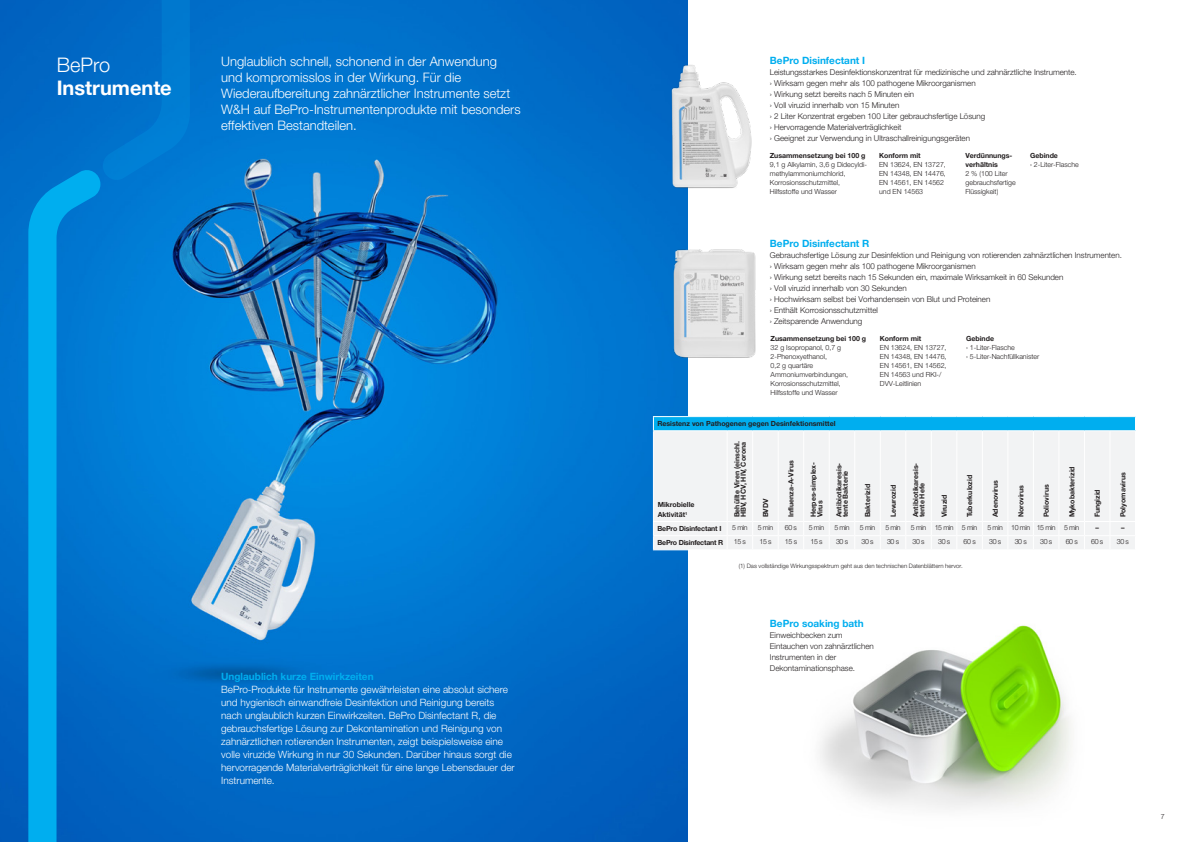
<style>
.page{position:relative;width:1191px;height:842px;background:#fff}
.page>*{position:absolute;margin:0;border:0;box-sizing:border-box;transform-origin:0 0}
.t1{font:700 20px "Helvetica Neue World 75";color:#fff}
.t2{font:20px "Helvetica Neue World 45 Lt";color:#fff}
.t3{font:13px/16px "Helvetica Neue World 45 Lt";color:#fff}
.t4{font:10px/13px "Helvetica Neue World 45 Lt";color:#fff}
.t5{font:700 10px "Helvetica Neue World 75";color:#00aeef}
.t6{font:8px/11px "Helvetica Neue World 45 Lt";color:#231f20}
.t7{font:7px/9px "Helvetica Neue World 45 Lt";color:#231f20}
.t8{font:700 7px/6.5px "Helvetica Neue World 75";color:#231f20}
.t9{font:7px "Helvetica Neue World 45 Lt";letter-spacing:-.05em;color:#231f20}
.t10{font:700 7px "Helvetica Neue World 75";letter-spacing:-.02em;color:#231f20}
.t11{font:700 7px "Helvetica Neue World 75";letter-spacing:-.03em;color:#231f20}
.t12{font:6px "Helvetica Neue World 45 Lt";color:#231f20}
</style>
<div class="page">
<img style="left:0;top:0;width:687px;height:842px">
<svg style="left:102px;top:0;width:88px;height:181px;background:#0073cc"></svg>
<svg style="left:28px;top:167px;width:72px;height:675px;background:#008ada"></svg>
<img style="left:642px;top:60px;width:110px;height:131px">
<img style="left:665px;top:221px;width:91px;height:157px">
<img style="left:820px;top:625px;width:251px;height:184px">
<div style="left:653px;top:417px;width:482px;height:14px;background:#00aeef"></div>
<div style="left:654px;top:431px;width:481px;height:118px;background:#f2f3f4"></div>
<hr style="left:653px;top:416px;width:74px;height:1px;background:#fff">
<svg style="left:653px;top:417px;width:1px;height:13px"></svg>
<hr style="left:653px;top:431px;width:1px;height:90px;background:#fff">
<svg style="left:653px;top:522px;width:1px;height:27px"></svg>
<hr style="left:653px;top:549px;width:74px;height:1px;background:#fff">
<hr style="left:653px;top:430px;width:74px;height:1px;background:#fff">
<hr style="left:726px;top:431px;width:1px;height:90px;background:#fff">
<hr style="left:752px;top:431px;width:1px;height:90px;background:#fff">
<hr style="left:777px;top:431px;width:1px;height:90px;background:#fff">
<hr style="left:803px;top:431px;width:1px;height:90px;background:#fff">
<hr style="left:828px;top:431px;width:1px;height:90px;background:#fff">
<hr style="left:854px;top:431px;width:1px;height:90px;background:#fff">
<hr style="left:879px;top:431px;width:1px;height:90px;background:#fff">
<hr style="left:905px;top:431px;width:1px;height:90px;background:#fff">
<hr style="left:930px;top:431px;width:1px;height:90px;background:#fff">
<hr style="left:956px;top:431px;width:1px;height:90px;background:#fff">
<hr style="left:982px;top:431px;width:1px;height:90px;background:#fff">
<hr style="left:1007px;top:431px;width:1px;height:90px;background:#fff">
<hr style="left:1033px;top:431px;width:1px;height:90px;background:#fff">
<hr style="left:1058px;top:431px;width:1px;height:90px;background:#fff">
<hr style="left:1084px;top:431px;width:1px;height:90px;background:#fff">
<svg style="left:727px;top:416px;width:409px;height:15px"></svg>
<hr style="left:1109px;top:431px;width:1px;height:90px;background:#fff">
<hr style="left:653px;top:521px;width:74px;height:1px;background:#fff">
<hr style="left:653px;top:535px;width:74px;height:1px;background:#fff">
<svg style="left:726px;top:521px;width:409px;height:28px"></svg>
<h1 class="t2" style="left:57px;top:53px;width:55px">BePro</h1>
<h1 class="t1" style="left:57px;top:76px;width:117px">Instrumente</h1>
<h2 class="t3" style="left:221px;top:54px;width:301px">Unglaublich schnell, schonend in der Anwendung und kompromisslos in der Wirkung. Für die Wiederaufbereitung zahnärztlicher Instrumente setzt W&amp;H auf BePro-Instrumentenprodukte mit besonders effektiven Bestandteilen.</h2>
<p class="t5" style="left:221px;top:670px;width:154px">Unglaublich kurze Einwirkzeiten</p>
<p class="t4" style="left:221px;top:683px;width:295px">BePro-Produkte für Instrumente gewährleisten eine absolut sichere und hygienisch einwandfreie Desinfektion und Reinigung bereits nach unglaublich kurzen Einwirkzeiten. BePro Disinfectant R, die gebrauchsfertige Lösung zur Dekontamination und Reinigung von zahnärztlichen rotierenden Instrumenten, zeigt beispielsweise eine volle viruzide Wirkung in nur 30 Sekunden. Darüber hinaus sorgt die hervorragende Materialverträglichkeit für eine lange Lebensdauer der Instrumente.</p>
<p class="t5" style="left:770px;top:55px;width:97px">BePro Disinfectant I</p>
<p class="t6" style="left:770px;top:67px;width:308px">Leistungsstarkes Desinfektionskonzentrat für medizinische und zahnärztliche Instrumente. › Wirksam gegen mehr als 100 pathogene Mikroorganismen<br>› Wirkung setzt bereits nach 5 Minuten ein<br>› Voll viruzid innerhalb von 15 Minuten<br>› 2 Liter Konzentrat ergeben 100 Liter gebrauchsfertige Lösung<br>› Hervorragende Materialverträglichkeit<br>› Geeignet zur Verwendung in Ultraschallreinigungsgeräten</p>
<p class="t8" style="left:770px;top:152px;width:97px">Zusammensetzung bei 100 g</p>
<p class="t7" style="left:770px;top:160px;width:98px">9,1 g Alkylamin, 3,6 g Didecyldi&shy;methylammoniumchlorid,<br>Korrosionsschutzmittel,<br>Hilfsstoffe und Wasser</p>
<p class="t8" style="left:879px;top:152px;width:43px">Konform mit</p>
<p class="t7" style="left:879px;top:160px;width:68px">EN 13624, EN 13727,<br>EN 14348, EN 14476,<br>EN 14561, EN 14562 und EN 14563</p>
<p class="t8" style="left:965px;top:151px;width:49px;line-height:9px">Verdünnungs&shy;verhältnis</p>
<p class="t7" style="left:965px;top:169px;width:52px">2 % (100 Liter gebrauchsfertige<br>Flüssigkeit)</p>
<p class="t8" style="left:1030px;top:152px;width:29px">Gebinde</p>
<p class="t7" style="left:1030px;top:160px;width:50px">› 2-Liter-Flasche</p>
<p class="t5" style="left:770px;top:237px;width:101px">BePro Disinfectant R</p>
<p class="t6" style="left:770px;top:249px;width:353px">Gebrauchsfertige Lösung zur Desinfektion und Reinigung von rotierenden zahnärztlichen Instrumenten. › Wirksam gegen mehr als 100 pathogene Mikroorganismen<br>› Wirkung setzt bereits nach 15 Sekunden ein, maximale Wirksamkeit in 60 Sekunden<br>› Voll viruzid innerhalb von 30 Sekunden<br>› Hochwirksam selbst bei Vorhandensein von Blut und Proteinen<br>› Enthält Korrosionsschutzmittel<br>› Zeitsparende Anwendung</p>
<p class="t8" style="left:770px;top:335px;width:97px">Zusammensetzung bei 100 g</p>
<p class="t7" style="left:770px;top:343px;width:79px">32 g Isopropanol, 0,7 g<br>2-Phenoxyethanol,<br>0,2 g quartäre<br>Ammoniumverbindungen,<br>Korrosionsschutzmittel,<br>Hilfsstoffe und Wasser</p>
<p class="t8" style="left:657px;top:420px;width:180px">Resistenz von Pathogenen gegen Desinfektionsmittel</p>
<p class="t8" style="left:880px;top:335px;width:43px">Konform mit</p>
<p class="t7" style="left:880px;top:343px;width:68px">EN 13624, EN 13727,<br>EN 14348, EN 14476,<br>EN 14561, EN 14562,<br>EN 14563 und RKI-/<br>DVV-Leitlinien</p>
<p class="t8" style="left:657px;top:500px;width:38px;line-height:10px">Mikrobielle<br>Aktivität<sup>1</sup></p>
<p class="t8" style="left:733px;top:517px;width:77px;rotate:-90deg">Behüllte Viren (einschl.<br>HBV, HCV, HIV, Corona</p>
<p class="t8" style="left:762px;top:517px;width:21px;rotate:-90deg">BVDV</p>
<p class="t8" style="left:788px;top:517px;width:59px;rotate:-90deg">Influenza-A-Virus</p>
<p class="t8" style="left:810px;top:517px;width:57px;rotate:-90deg">Herpes-simplex-<br>Virus</p>
<p class="t8" style="left:835px;top:517px;width:56px;rotate:-90deg">Antibiotikaresis&shy;tente Bakterie</p>
<p class="t8" style="left:864px;top:517px;width:35px;rotate:-90deg">Bakterizid</p>
<p class="t8" style="left:890px;top:517px;width:34px;rotate:-90deg">Levurozid</p>
<p class="t8" style="left:912px;top:517px;width:56px;rotate:-90deg">Antibiotikaresis&shy;tente Hefe</p>
<p class="t8" style="left:941px;top:517px;width:24px;rotate:-90deg">Viruzid</p>
<p class="t8" style="left:966px;top:335px;width:29px">Gebinde</p>
<p class="t7" style="left:966px;top:343px;width:75px">› 1-Liter-Flasche<br>› 5-Liter-Nachfüllkanister</p>
<p class="t8" style="left:966px;top:517px;width:44px;rotate:-90deg">Tuberkulozid</p>
<p class="t8" style="left:992px;top:517px;width:39px;rotate:-90deg">Adenovirus</p>
<p class="t8" style="left:1017px;top:517px;width:34px;rotate:-90deg">Norovirus</p>
<p class="t8" style="left:1043px;top:517px;width:34px;rotate:-90deg">Poliovirus</p>
<p class="t8" style="left:1068px;top:517px;width:53px;rotate:-90deg">Mykobakterizid</p>
<p class="t8" style="left:1094px;top:517px;width:30px;rotate:-90deg">Fungizid</p>
<p class="t8" style="left:1119px;top:517px;width:47px;rotate:-90deg">Polyomavirus</p>
<p class="t10" style="left:657px;top:524px;width:66px">BePro Disinfectant I</p>
<p class="t7" style="left:732px;top:523px;width:17px">5 min</p>
<p class="t7" style="left:757px;top:523px;width:17px">5 min</p>
<p class="t7" style="left:785px;top:523px;width:14px">60 s</p>
<p class="t7" style="left:809px;top:523px;width:17px">5 min</p>
<p class="t7" style="left:834px;top:523px;width:17px">5 min</p>
<p class="t7" style="left:860px;top:523px;width:17px">5 min</p>
<p class="t7" style="left:885px;top:523px;width:17px">5 min</p>
<p class="t9" style="left:911px;top:523px;width:68px">5 min 15 min 5 min</p>
<p class="t9" style="left:987px;top:523px;width:93px">5 min 10 min 15 min 5 min</p>
<p class="t8" style="left:1095px;top:524px;width:5px">–</p>
<p class="t8" style="left:1121px;top:524px;width:5px">–</p>
<p class="t11" style="left:657px;top:538px;width:67px">BePro Disinfectant R</p>
<p class="t7" style="left:734px;top:537px;width:14px">15 s</p>
<p class="t7" style="left:759px;top:537px;width:14px">15 s</p>
<p class="t7" style="left:785px;top:537px;width:14px">15 s</p>
<p class="t7" style="left:810px;top:537px;width:14px">15 s</p>
<p class="t7" style="left:836px;top:537px;width:14px">30 s</p>
<p class="t7" style="left:861px;top:537px;width:14px">30 s</p>
<p class="t7" style="left:887px;top:537px;width:14px">30 s</p>
<p class="t7" style="left:912px;top:537px;width:14px">30 s</p>
<p class="t7" style="left:938px;top:537px;width:14px">30 s</p>
<p class="t7" style="left:963px;top:537px;width:14px">60 s</p>
<p class="t7" style="left:989px;top:537px;width:14px">30 s</p>
<p class="t7" style="left:1014px;top:537px;width:14px">30 s</p>
<p class="t7" style="left:1040px;top:537px;width:14px">30 s</p>
<p class="t7" style="left:1065px;top:537px;width:14px">60 s</p>
<p class="t7" style="left:1091px;top:537px;width:14px">60 s</p>
<p class="t7" style="left:1116px;top:537px;width:14px">30 s</p>
<p class="t12" style="left:739px;top:563px;width:225px">(1) Das vollständige Wirkungsspektrum geht aus den technischen Datenblättern hervor.</p>
<p class="t5" style="left:770px;top:617px;width:95px">BePro soaking bath</p>
<p class="t6" style="left:770px;top:629px;width:105px">Einweichbecken zum<br>Eintauchen von zahnärztlichen<br>Instrumenten in der<br>Dekontaminationsphase.</p>
<p class="t7" style="left:1160px;top:812px;width:5px">7</p>
</div>
